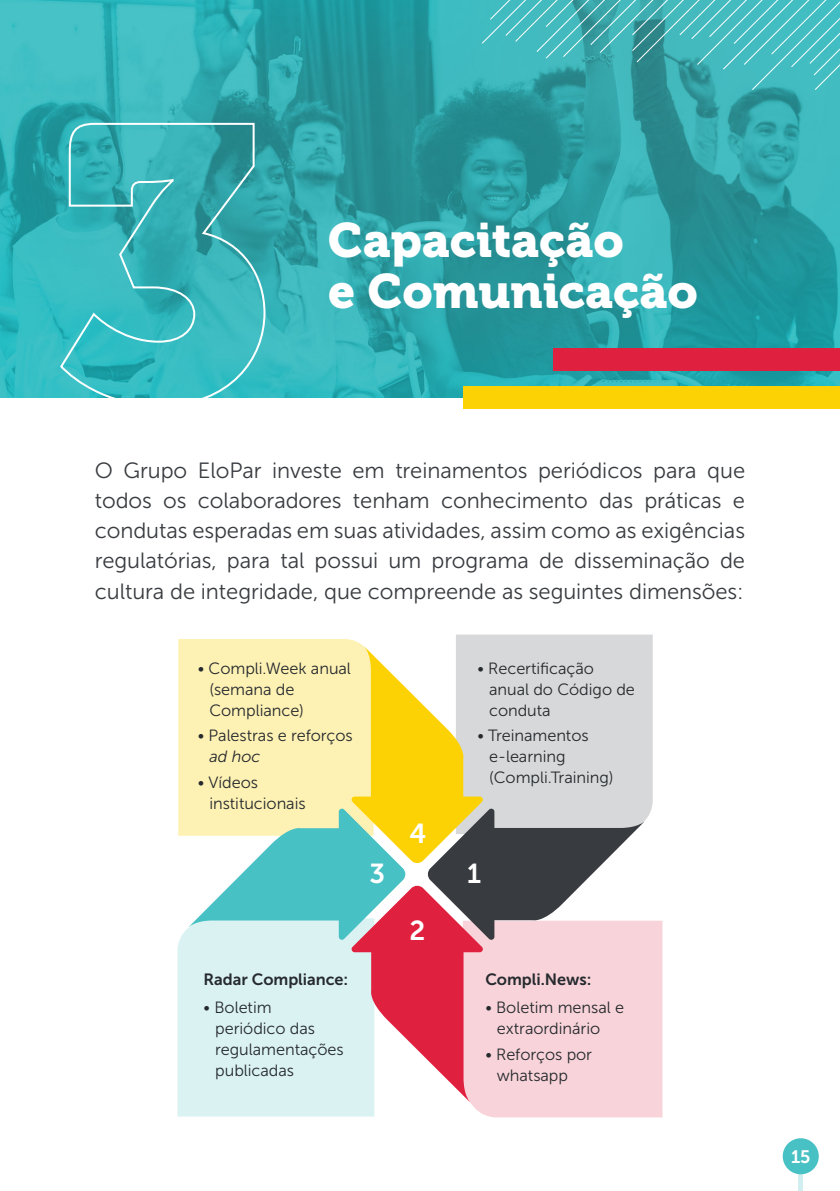
<style>
.page{position:relative;width:840px;height:1191px;background:#fff}
.page>*{position:absolute;margin:0;border:0;box-sizing:border-box;transform-origin:0 0}
.t1{font:48px/50.6px "Museo 900";color:#fff}
.t2{font:27.4px "Museo Sans 700";color:#fff}
.t3{font:22px/30px "Museo Sans 300";letter-spacing:-.005em;color:#383b3f;text-align:justify}
.t4{font:18px "Museo Sans 700";color:#fff}
.t5{font:16.2px/21px "Museo Sans 300";letter-spacing:-.005em;color:#252a2e}
.t6{font:16.2px "Museo Sans 700";letter-spacing:-.005em;color:#252a2e}
.t7{font:italic 16.2px "Museo Sans 300";color:#252a2e}
</style>
<div class="page">
<img style="left:0;top:0;width:839px;height:397px">
<div style="left:553px;top:348px;width:286px;height:23px;background:#e0203f"></div>
<div style="left:463px;top:386px;width:376px;height:22px;background:#fdd204"></div>
<svg style="left:480px;top:0;width:359px;height:91px;background:#48b5ba"></svg>
<svg style="left:58px;top:122px;width:208px;height:276px;background:#3bb4b9"></svg>
<svg style="left:177px;top:634px;width:485px;height:483px;background:#d9cebc"></svg>
<svg style="left:798px;top:1174px;width:4px;height:17px"></svg>
<div style="left:782px;top:1138px;width:36px;height:36px;background:#48c1c4;border-radius:50%"></div>
<h1 class="t1" style="left:328px;top:216px;width:371px">Capacitação<br>e Comunicação</h1>
<p class="t3" style="left:95px;top:456px;width:651px">O Grupo EloPar investe em treinamentos periódicos para que todos os colaboradores tenham conhecimento das práticas e condutas esperadas em suas atividades, assim como as exigências regulatórias, para tal possui um programa de disseminação de cultura de integridade, que compreende as seguintes dimensões:</p>
<p class="t5" style="left:209px;top:658px;width:143px;text-indent:-12px">• Compli.Week anual (semana de<br>Compliance)</p>
<p class="t5" style="left:198px;top:725px;width:156px">• Palestras e reforços</p>
<p class="t7" style="left:209px;top:748px;width:53px">ad hoc</p>
<p class="t5" style="left:209px;top:772px;width:98px;text-indent:-12px">• Vídeos institucionais</p>
<p class="t2" style="left:369px;top:858px;width:17px">3</p>
<p class="t6" style="left:203px;top:970px;width:146px">Radar Compliance:</p>
<p class="t5" style="left:215px;top:997px;width:130px;text-indent:-12px">• Boletim periódico das regulamentações publicadas</p>
<p class="t2" style="left:409px;top:818px;width:18px">4</p>
<p class="t2" style="left:409px;top:915px;width:17px">2</p>
<p class="t5" style="left:489px;top:658px;width:147px;text-indent:-12px">• Recertificação anual do Código de conduta</p>
<p class="t5" style="left:489px;top:725px;width:126px;text-indent:-12px">• Treinamentos e-learning (Compli.Training)</p>
<p class="t2" style="left:467px;top:858px;width:16px">1</p>
<p class="t6" style="left:485px;top:970px;width:107px">Compli.News:</p>
<p class="t5" style="left:496px;top:997px;width:128px;text-indent:-12px">• Boletim mensal e extraordinário</p>
<p class="t5" style="left:496px;top:1044px;width:97px;text-indent:-12px">• Reforços por whatsapp</p>
<p class="t4" style="left:790px;top:1146px;width:21px">15</p>
</div>
